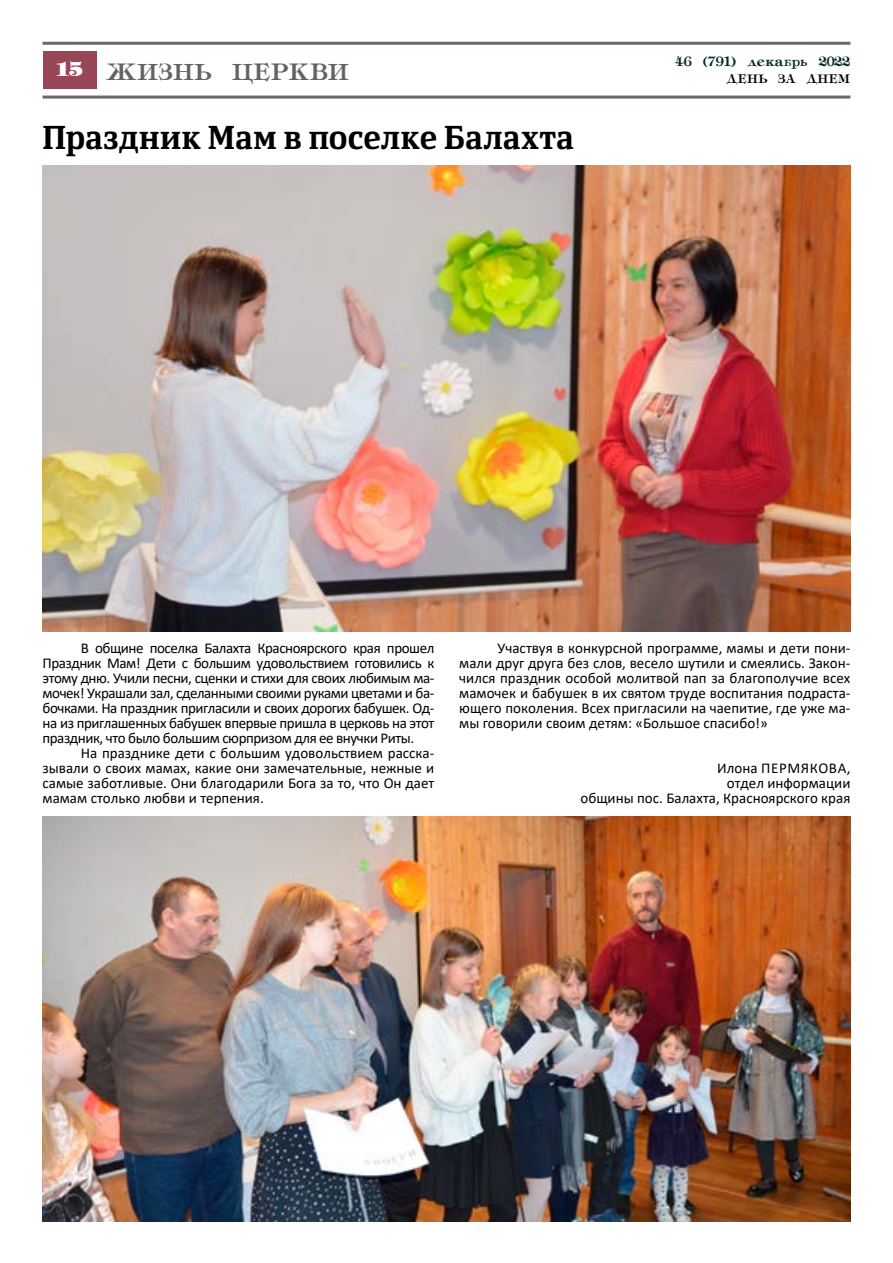
<style>
.page{position:relative;width:893px;height:1263px;background:#fff}
.page>*{position:absolute;margin:0;border:0;box-sizing:border-box;transform-origin:0 0}
.t1{font:700 33px "Yefimov Serif";letter-spacing:.015em;color:#000;scale:.92 1}
.t2{font:28.5px "Tiffany";color:#636363}
.t3{font:16.5px "Tiffany";color:#002a25}
.t4{font:15px/15px "Calibri";color:#000;text-align:justify}
.t5{font:15px "Tiffany";color:#000}
.s1{font-family:"Tiff";font-weight:800;font-size:24px;color:#fff}
</style>
<div class="page">
<hr style="left:43px;top:42px;width:807px;height:3px;background:#6e6564">
<hr style="left:43px;top:96px;width:807px;height:3px;background:#6e6564">
<div style="left:43px;top:51px;width:53px;height:38px;background:#984759"></div>
<img style="left:43px;top:816px;width:807px;height:405px">
<img style="left:43px;top:166px;width:807px;height:465px">
<h2 class="t2" style="left:57px;top:57px;width:294px"><span class="s1">15</span> жизнь церкви</h2>
<h1 class="t1" style="left:43px;top:116px;width:579px">Праздник Мам в поселке Балахта</h1>
<p class="t3" style="left:675px;top:53px;width:177px">46 (791) декабрь 2022</p>
<p class="t5" style="left:727px;top:71px;width:125px">ДЕНЬ ЗА ДНЕМ</p>
<p class="t4" style="left:43px;top:640px;width:393px;text-indent:38px">В общине поселка Балахта Красноярского края прошел Праздник Мам! Дети с большим удовольствием готовились к этому дню. Учили песни, сценки и стихи для своих любимым ма&shy;мочек! Украшали зал, сделанными своими руками цветами и ба&shy;бочками. На праздник пригласили и своих дорогих бабушек. Од&shy;на из приглашенных бабушек впервые пришла в церковь на этот праздник, что было большим сюрпризом для ее внучки Риты.</p>
<p class="t4" style="left:43px;top:745px;width:393px;text-indent:38px">На празднике дети с большим удовольствием расска&shy;зывали о своих мамах, какие они замечательные, нежные и самые заботливые. Они благодарили Бога за то, что Он дает мамам столько любви и терпения.</p>
<p class="t4" style="left:459px;top:640px;width:393px;text-indent:38px">Участвуя в конкурсной программе, мамы и дети пони&shy;мали друг друга без слов, весело шутили и смеялись. Закон&shy;чился праздник особой молитвой пап за благополучие всех мамочек и бабушек в их святом труде воспитания подраста&shy;ющего поколения. Всех пригласили на чаепитие, где уже ма&shy;мы говорили своим детям: «Большое спасибо!»</p>
<p class="t4" style="left:717px;top:760px;width:65px">Илона Пермякова</p>
<p class="t4" style="left:580px;top:760px;width:271px;text-align:right">,<br>отдел информации<br>общины пос. Балахта, Красноярского края</p>
</div>
